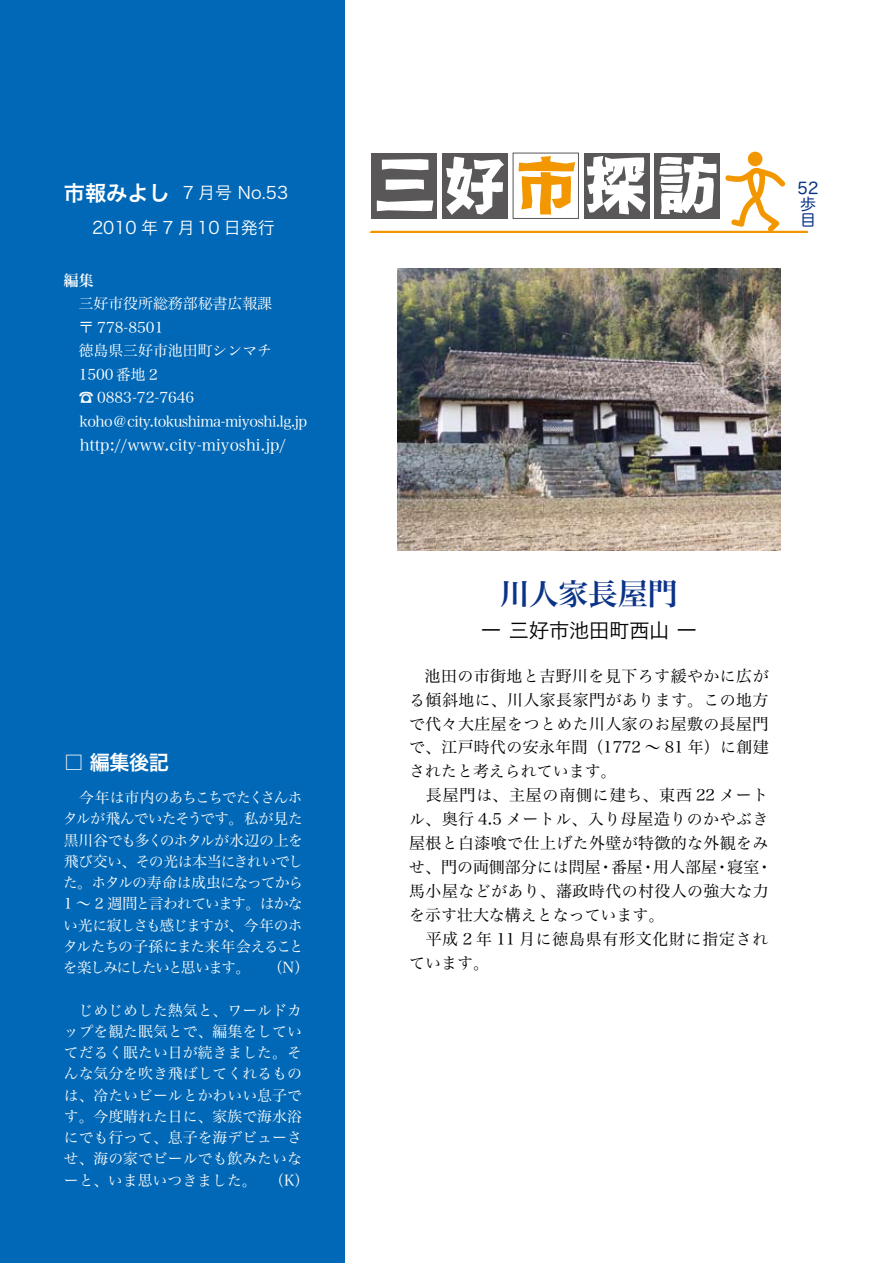
<style>
.page{position:relative;width:893px;height:1263px;background:#fff}
.page>*{position:absolute;margin:0;border:0;box-sizing:border-box;transform-origin:0 0}
.t1{font:29.7px "Hira Min Pro W6";color:#0b3388}
.t2{font:21.3px "Hira Kaku Pro W6";color:#fff}
.t3{font:20.25px "Hira Kaku Pro W3";color:#000}
.t4{font:20.25px "Hira Kaku Pro W6";color:#fff}
.t5{font:16.95px "Hira Kaku Pro W3";color:#fff}
.t6{font:15.9px/23.9px "Hira Min Pro W3";letter-spacing:.025em;color:#000}
.t7{font:15.9px "Hira Min Pro W3";color:#fff}
.t8{font:15.9px "Hira Min Pro W3";letter-spacing:.05em;color:#000}
.t9{font:15.9px "Hira Min Pro W3";color:#000}
.t10{font:15.9px/15.9px "Hira Maru Pro W4";color:#0b3388}
.t11{font:14.85px/21.3px "Hira Min Pro W3";color:#fff}
.t12{font:14.85px/21.3px "Hira Min Pro W3";letter-spacing:-.065em;color:#fff}
.t13{font:14.85px "Hira Min Pro W3";letter-spacing:-.04em;color:#fff}
.t14{font:14.85px "Hira Min Pro W6";color:#fff}
.s1{font-size:21.3px}
</style>
<div class="page">
<div style="left:0;top:0;width:344px;height:1263px;background:#0068b6"></div>
<div style="left:372px;top:153px;width:65px;height:65px;background:#595757"></div>
<svg style="left:377px;top:159px;width:56px;height:52px"></svg>
<div style="left:442px;top:153px;width:66px;height:65px;background:#595757"></div>
<svg style="left:446px;top:157px;width:58px;height:58px"></svg>
<div style="left:513px;top:153px;width:66px;height:66px;border:1px solid #595757"></div>
<svg style="left:518px;top:156px;width:57px;height:58px"></svg>
<div style="left:584px;top:153px;width:65px;height:65px;background:#595757"></div>
<svg style="left:587px;top:156px;width:59px;height:58px"></svg>
<div style="left:655px;top:153px;width:65px;height:65px;background:#595757"></div>
<svg style="left:659px;top:156px;width:58px;height:58px"></svg>
<svg style="left:725px;top:167px;width:60px;height:64px"></svg>
<div style="left:748px;top:152px;width:14px;height:14px;background:#f39700;border-radius:50%"></div>
<hr style="left:372px;top:231px;width:435px;height:2px;background:#f39700">
<img style="left:398px;top:268px;width:382px;height:283px">
<h2 class="t2" style="left:64px;top:173px;width:108px">市報みよし</h2>
<p class="t5" style="left:92px;top:212px;width:184px">2010 年 7 月 10 日発行</p>
<p class="t14" style="left:64px;top:267px;width:31px">編集</p>
<p class="t11" style="left:79px;top:292px;width:195px">三好市役所総務部秘書広報課</p>
<p class="t11" style="left:79px;top:315px;width:86px">〒 778-8501</p>
<p class="t11" style="left:64px;top:339px;width:210px">　徳島県三好市池田町シンマチ</p>
<p class="t11" style="left:64px;top:362px;width:98px">　1500番地２</p>
<p class="t11" style="left:79px;top:385px;width:117px">☎ 0883-72-7646</p>
<p class="t13" style="left:80px;top:409px;width:229px">koho＠city.tokushima-miyoshi l g. j p.</p>
<p class="t7" style="left:64px;top:431px;width:224px">　http://www.city-miyoshi.jp/</p>
<p class="t5" style="left:183px;top:177px;width:107px">7 月号 No.53</p>
<p class="t4" style="left:64px;top:744px;width:107px">□ 編集後記</p>
<p class="t12" style="left:63px;top:785px;width:248px">　今年は市内のあちこちでたくさんホタルが飛んでいたそうです。私が見た黒川谷でも多くのホタルが水辺の上を飛び交い、その光は本当にきれいでした。ホタルの寿命は成虫になってから<br>1 〜 2 週間と言われています。はかない光に寂しさも感じますが、今年のホタルたちの子孫にまた来年会えることを楽しみにしたいと思います。　　（N(</p>
<p class="t11" style="left:64px;top:998px;width:247px">　じめじめした熱気と、ワールドカップを観た眠気とで、編集をしていてだるく眠たい日が続きました。そんな気分を吹き飛ばしてくれるものは、冷たいビールとかわいい息子です。今度晴れた日に、家族で海水浴にでも行って、息子を海デビューさせ、海の家でビールでも飲みたいなーと、いま思いつきました。 （K(</p>
<p class="t10" style="left:798px;top:179px;width:22px">52</p>
<p class="t10" style="left:800px;top:195px;width:17px">歩目</p>
<h1 class="t1" style="left:500px;top:568px;width:179px">川人家長屋門</h1>
<p class="t3" style="left:480px;top:612px;width:219px"><span class="s1">ー</span>三好市池田町西山<span class="s1">ー</span></p>
<p class="t6" style="left:425px;top:662px;width:345px">池田の市街地と吉野川を見下ろす緩やかに広が</p>
<p class="t6" style="left:409px;top:686px;width:361px">る傾斜地に、川人家長家門があります。この地方</p>
<p class="t6" style="left:409px;top:710px;width:361px">で代々大庄屋をつとめた川人家のお屋敷の長屋門</p>
<p class="t6" style="left:409px;top:734px;width:361px">で、江戸時代の安永年間（1772 〜 81 年）に創建</p>
<p class="t9" style="left:409px;top:758px;width:209px">されたと考えられています。</p>
<p class="t8" style="left:409px;top:782px;width:361px">　長屋門は、主屋の南側に建ち、東西 22 メート</p>
<p class="t6" style="left:409px;top:806px;width:361px">ル、奥行4.5 メートル、入り母屋造りのかやぶき</p>
<p class="t6" style="left:409px;top:830px;width:361px">屋根と白漆喰で仕上げた外壁が特徴的な外観をみ</p>
<p class="t6" style="left:757px;top:854px;width:17px">・</p>
<p class="t6" style="left:409px;top:854px;width:361px">せ、門の両側部分には問屋<br>馬小屋などがあり、藩政時代の村役人の強大な力を示す壮大な構えとなっています。<br>　平成 2 年 11 月に徳島県有形文化財に指定されています。</p>
<p class="t6" style="left:727px;top:854px;width:33px">寝室</p>
<p class="t6" style="left:611px;top:854px;width:33px">番屋</p>
<p class="t6" style="left:653px;top:854px;width:65px">用人部屋</p>
<p class="t6" style="left:598px;top:854px;width:17px">・</p>
<p class="t6" style="left:640px;top:854px;width:17px">・</p>
<p class="t6" style="left:714px;top:854px;width:17px">・</p>
</div>
